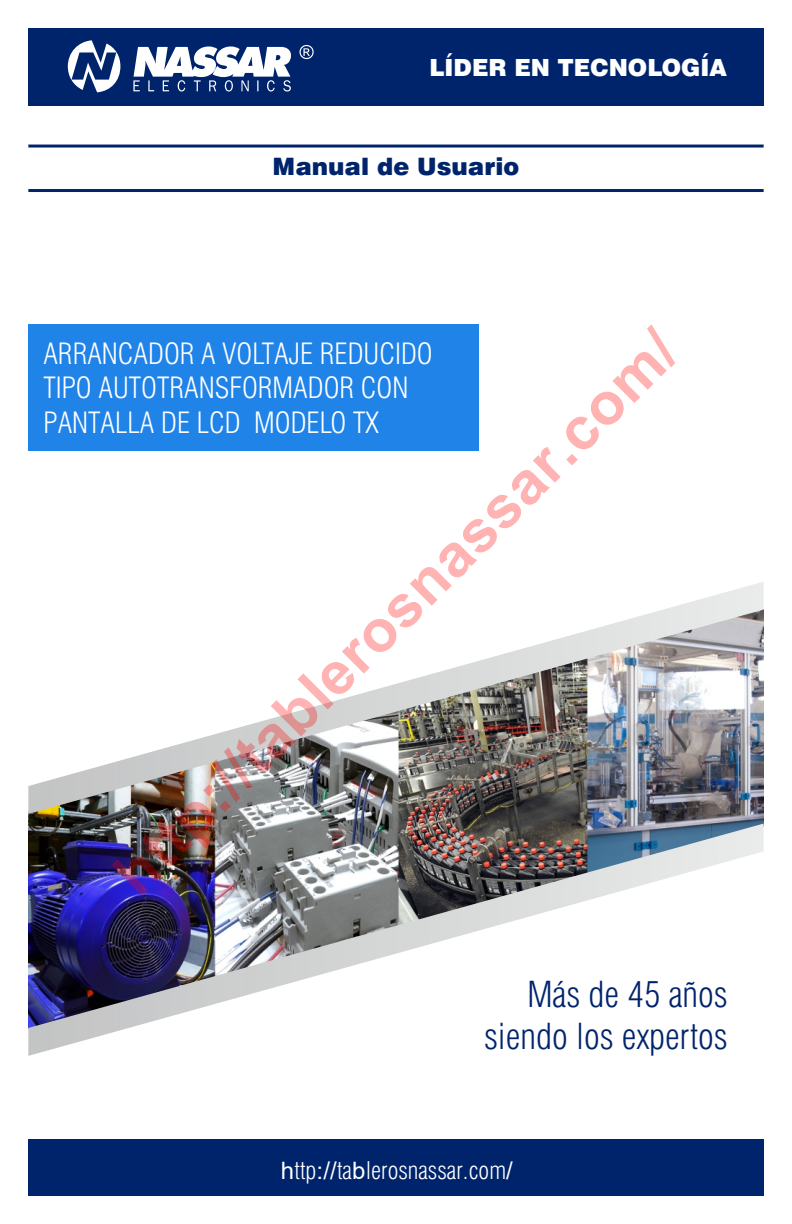
<style>
.page{position:relative;width:792px;height:1224px;background:#fff}
.page>*{position:absolute;margin:0;border:0;box-sizing:border-box;transform-origin:0 0}
.t1{font:700 60px "Arial";color:rgb(255 0 0/.3)}
.t2{font:300 condensed 35.2px/42.2px "Swiss 721 BT";color:#00246c;text-align:right}
.t3{font:300 condensed 28.8px/34.6px "Swiss 721 BT";color:#fff}
.t4{font:300 condensed 24px "Swiss 721 BT";color:#fff}
.t5{font:900 24px "Swiss 721 BT";color:#00246c}
.t6{font:900 23.6px "Swiss 721 BT";color:#fff}
.s1{font-family:"Arial";font-weight:400;font-stretch:normal}
</style>
<div class="page">
<div style="left:28px;top:325px;width:451px;height:126px;background:#2083e8"></div>
<img style="left:28px;top:814px;width:736px;height:10px">
<img style="left:28px;top:582px;width:736px;height:232px">
<img style="left:28px;top:824px;width:736px;height:232px">
<div style="left:28px;top:28px;width:736px;height:78px;background:#00246c"></div>
<div style="left:28px;top:1139px;width:736px;height:57px;background:#00246c"></div>
<svg style="left:68px;top:40px;width:223px;height:52px"></svg>
<hr style="left:28px;top:145px;width:736px;height:3px;background:#00246c">
<hr style="left:28px;top:189px;width:736px;height:3px;background:#00246c">
<svg style="left:299px;top:45px;width:15px;height:14px"></svg>
<p class="t6" style="left:429px;top:59px;width:299px">LÍDER EN TECNOLOGÍA</p>
<p class="t5" style="left:273px;top:158px;width:248px">Manual de Usuario</p>
<h1 class="t1" style="left:101px;top:860px;width:770px;rotate:-45deg">http://tablerosnassar.com/</h1>
<p class="t3" style="left:43px;top:338px;width:391px">ARRANCADOR A VOLTAJE REDUCIDO<br>TIPO AUTOTRANSFORMADOR CON<br>PANTALLA DE LCD MODELO TX</p>
<p class="t2" style="left:484px;top:976px;width:245px">Más de 45 años siendo los expertos</p>
<p class="t4" style="left:281px;top:1161px;width:234px"><span class="s1">h</span>ttp<span class="s1">://</span>ta<span class="s1">b</span>lerosnassar.com<span class="s1">/</span></p>
</div>
